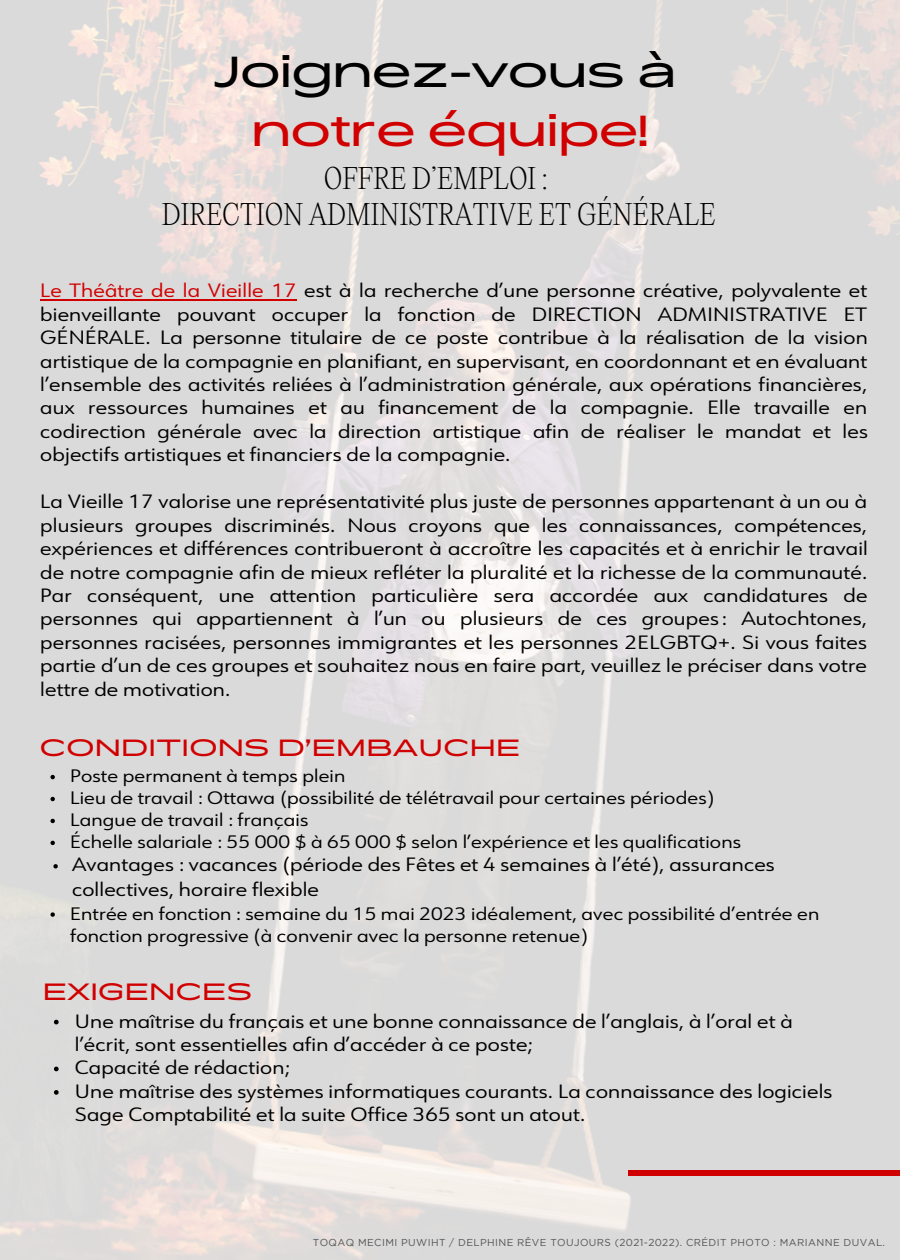
<style>
.page{position:relative;width:900px;height:1260px;background:#fff}
.page>*{position:absolute;margin:0;border:0;box-sizing:border-box;transform-origin:0 0}
.t1{font:42px "Pano";color:#000}
.t2{font:42px "Pano";color:#d10000}
.t3{font:200 27.5px/35.5px "PP Editorial New";letter-spacing:.01em;color:#000;text-align:center}
.t4{font:22.75px "Pano";letter-spacing:.04em;color:#d10000}
.t5{font:18.75px/23.5px "URW Form Expand";letter-spacing:.01em;color:#000}
.t6{font:17.5px/22px "URW Form Expand";letter-spacing:.01em;color:#000}
.t7{font:10px "Homepage Baukasten";letter-spacing:.04em;color:#545454}
.s1{color:#d10000}
</style>
<div class="page">
<img style="left:0;top:0;width:900px;height:1260px">
<svg style="left:50px;top:775px;width:5px;height:4px"></svg>
<svg style="left:50px;top:797px;width:5px;height:4px"></svg>
<svg style="left:50px;top:819px;width:5px;height:4px"></svg>
<svg style="left:50px;top:841px;width:5px;height:4px"></svg>
<svg style="left:53px;top:864px;width:5px;height:5px"></svg>
<svg style="left:50px;top:912px;width:5px;height:5px"></svg>
<hr style="left:40px;top:299px;width:257px;height:1px;background:#d10000">
<div style="left:628px;top:1170px;width:272px;height:6px;background:#d10000"></div>
<svg style="left:54px;top:1020px;width:5px;height:4px"></svg>
<svg style="left:54px;top:1067px;width:5px;height:4px"></svg>
<svg style="left:54px;top:1090px;width:5px;height:5px"></svg>
<h1 class="t1" style="left:211px;top:47px;width:466px">Joignez-vous à</h1>
<h1 class="t2" style="left:251px;top:105px;width:399px">notre équipe!</h1>
<h2 class="t3" style="left:162px;top:163px;width:555px">OFFRE D’EMPLOI :<br>DIRECTION ADMINISTRATIVE ET GÉNÉRALE</h2>
<p class="t5" style="left:40px;top:281px;width:829px;text-align:justify"><span class="s1">Le Théâtre de la Vieille 17</span> est à la recherche d’une personne créative, polyvalente et bienveillante pouvant occuper la fonction de DIRECTION ADMINISTRATIVE ET GÉNÉRALE. La personne titulaire de ce poste contribue à la réalisation de la vision artistique de la compagnie en planifiant, en supervisant, en coordonnant et en évaluant l’ensemble des activités reliées à l’administration générale, aux opérations financières, aux ressources humaines et au financement de la compagnie. Elle travaille en codirection générale avec la direction artistique afin de réaliser le mandat et les objectifs artistiques et financiers de la compagnie.</p>
<p class="t5" style="left:40px;top:492px;width:829px;text-align:justify">La Vieille 17 valorise une représentativité plus juste de personnes appartenant à un ou à plusieurs groupes discriminés. Nous croyons que les connaissances, compétences, expériences et différences contribueront à accroître les capacités et à enrichir le travail de notre compagnie afin de mieux refléter la pluralité et la richesse de la communauté.<br>Par conséquent, une attention particulière sera accordée aux candidatures de personnes qui appartiennent à l’un ou plusieurs de ces groupes : Autochtones, personnes racisées, personnes immigrantes et les personnes 2ELGBTQ+. Si vous faites partie d’un de ces groupes et souhaitez nous en faire part, veuillez le préciser dans votre lettre de motivation.</p>
<p class="t4" style="left:40px;top:734px;width:481px">CONDITIONS D’EMBAUCHE</p>
<p class="t6" style="left:70px;top:767px;width:673px">Poste permanent à temps plein<br>Lieu de travail : Ottawa (possibilité de télétravail pour certaines périodes)<br>Langue de travail : français<br>Échelle salariale : 55 000 $ à 65 000 $ selon l’expérience et les qualifications</p>
<p class="t5" style="left:72px;top:854px;width:704px;line-height:24.8px">Avantages : vacances (période des Fêtes et 4 semaines à l’été), assurances collectives, horaire flexible</p>
<p class="t6" style="left:70px;top:904px;width:751px">Entrée en fonction : semaine du 15 mai 2023 idéalement, avec possibilité d’entrée en fonction progressive (à convenir avec la personne retenue)</p>
<p class="t4" style="left:43px;top:978px;width:210px">EXIGENCES</p>
<p class="t5" style="left:75px;top:1011px;width:759px">Une maîtrise du français et une bonne connaissance de l’anglais, à l’oral et à l’écrit, sont essentielles afin d’accéder à ce poste;<br>Capacité de rédaction;<br>Une maîtrise des systèmes informatiques courants. La connaissance des logiciels Sage Comptabilité et la suite Office 365 sont un atout.</p>
<p class="t7" style="left:313px;top:1237px;width:574px">TOQAQ MECIMI PUWIHT / DELPHINE RÊVE TOUJOURS (2021-2022). CRÉDIT PHOTO : MARIANNE DUVAL.</p>
</div>
